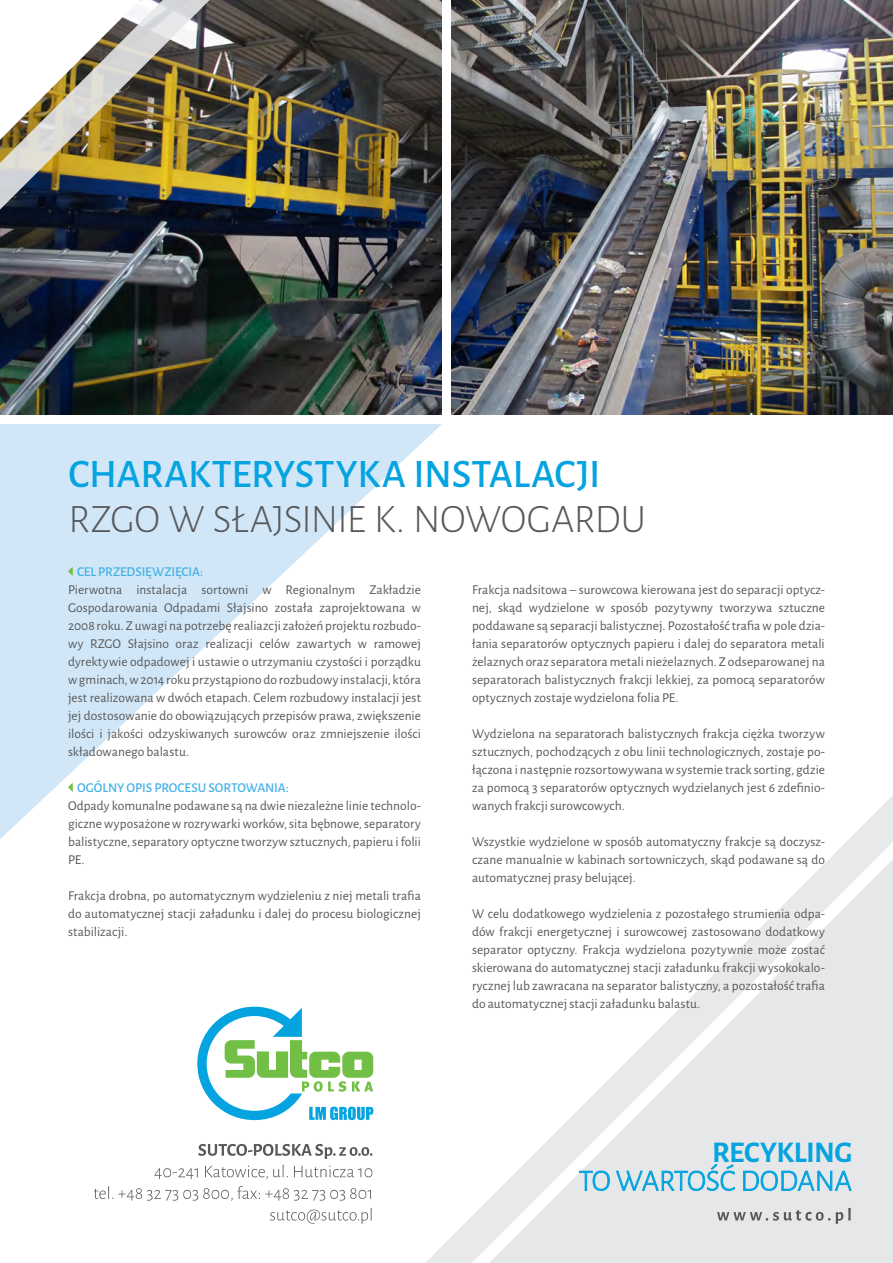
<style>
.page{position:relative;width:893px;height:1263px;background:#fff}
.page>*{position:absolute;margin:0;border:0;box-sizing:border-box;transform-origin:0 0}
.TYTUL_2{font:500 40.5px "Alegreya Sans";letter-spacing:-.005em;color:#05a4e0}
.TYTUL_2-2{font:300 40.5px "Alegreya Sans";letter-spacing:-.01em;color:#57585a}
.tekst_podstawowy{font:700 30px "Alegreya Sans";letter-spacing:-.015em;color:#05a4e0}
.tekst_podstawowy-2{font:13.5px/18px "Alegreya Sans";color:#57585a;text-align:justify}
.tekst_podstawowy-3{font:500 13.5px "Alegreya Sans";letter-spacing:-.01em;color:#44b1e5}
</style>
<div class="page">
<img style="left:0;top:0;width:893px;height:415px">
<svg style="left:0;top:424px;width:442px;height:415px;fill:#d1e7f7"></svg>
<div style="left:442px;top:0;width:9px;height:1263px;background:#fff"></div>
<svg style="left:68px;top:567px;width:5px;height:9px"></svg>
<svg style="left:68px;top:783px;width:5px;height:9px"></svg>
<img style="left:0;top:0;width:223px;height:222px">
<svg style="left:0;top:0;width:140px;height:140px"></svg>
<svg style="left:412px;top:782px;width:481px;height:481px"></svg>
<svg style="left:270px;top:1208px;width:102px;height:16px"></svg>
<svg style="left:94px;top:1186px;width:277px;height:15px"></svg>
<svg style="left:154px;top:1144px;width:218px;height:35px"></svg>
<svg style="left:197px;top:1007px;width:176px;height:113px"></svg>
<svg style="left:717px;top:1208px;width:134px;height:16px;background:#c9cacc"></svg>
<svg style="left:579px;top:1164px;width:272px;height:27px;background:#add6e6"></svg>
<p class="TYTUL_2" style="left:68px;top:446px;width:534px">CHARAKTERYSTYKA INSTALACJI</p>
<p class="TYTUL_2-2" style="left:68px;top:493px;width:579px">RZGO W SŁAJSINIE K. NOWOGARDU</p>
<p class="tekst_podstawowy-3" style="left:77px;top:562px;width:128px">CEL PRZEDSIĘWZIĘCIA:</p>
<p class="tekst_podstawowy-2" style="left:68px;top:580px;width:354px">Pierwotna instalacja sortowni w Regionalnym Zakładzie Gospodarowania Odpadami Słajsino została zaprojektowana w 2008 roku. Z uwagi na potrzebę realiazcji założeń projektu rozbudo&shy;wy RZGO Słajsino oraz realizacji celów zawartych w ramowej dyrektywie odpadowej i ustawie o utrzymaniu czystości i porządku w gminach, w 2014 roku przystąpiono do rozbudowy instalacji, która jest realizowana w dwóch etapach. Celem rozbudowy instalacji jest jej dostosowanie do obowiązujących przepisów prawa, zwiększenie ilości i jakości odzyskiwanych surowców oraz zmniejszenie ilości składowanego balastu.</p>
<p class="tekst_podstawowy-3" style="left:77px;top:778px;width:213px">OGÓLNY OPIS PROCESU SORTOWANIA:</p>
<p class="tekst_podstawowy-2" style="left:68px;top:796px;width:354px">Odpady komunalne podawane są na dwie niezależne linie technolo&shy;giczne wyposażone w rozrywarki worków, sita bębnowe, separatory balistyczne, separatory optyczne tworzyw sztucznych, papieru i folii PE.</p>
<p class="tekst_podstawowy-2" style="left:68px;top:886px;width:354px">Frakcja drobna, po automatycznym wydzieleniu z niej metali trafia do automatycznej stacji załadunku i dalej do procesu biologicznej stabilizacji.</p>
<p class="tekst_podstawowy-2" style="left:472px;top:580px;width:354px">Frakcja nadsitowa – surowcowa kierowana jest do separacji optycz&shy;nej, skąd wydzielone w sposób pozytywny tworzywa sztuczne poddawane są separacji balistycznej. Pozostałość trafia w pole dzia&shy;łania separatorów optycznych papieru i dalej do separatora metali żelaznych oraz separatora metali nieżelaznych. Z odseparowanej na separatorach balistycznych frakcji lekkiej, za pomocą separatorów optycznych zostaje wydzielona folia PE.</p>
<p class="tekst_podstawowy-2" style="left:472px;top:724px;width:354px">Wydzielona na separatorach balistycznych frakcja ciężka tworzyw sztucznych, pochodzących z obu linii technologicznych, zostaje po&shy;łączona i następnie rozsortowywana w systemie track sorting, gdzie za pomocą 3 separatorów optycznych wydzielanych jest 6 zdefinio&shy;wanych frakcji surowcowych.</p>
<p class="tekst_podstawowy-2" style="left:472px;top:832px;width:354px">Wszystkie wydzielone w sposób automatyczny frakcje są doczysz&shy;czane manualnie w kabinach sortowniczych, skąd podawane są do automatycznej prasy belującej.</p>
<p class="tekst_podstawowy-2" style="left:472px;top:904px;width:354px">W celu dodatkowego wydzielenia z pozostałego strumienia odpa&shy;dów frakcji energetycznej i surowcowej zastosowano dodatkowy separator optyczny. Frakcja wydzielona pozytywnie może zostać skierowana do automatycznej stacji załadunku frakcji wysokokalo&shy;rycznej lub zawracana na separator balistyczny, a pozostałość trafia do automatycznej stacji załadunku balastu.</p>
<p class="tekst_podstawowy" style="left:712px;top:1130px;width:142px">RECYKLING</p>
</div>
